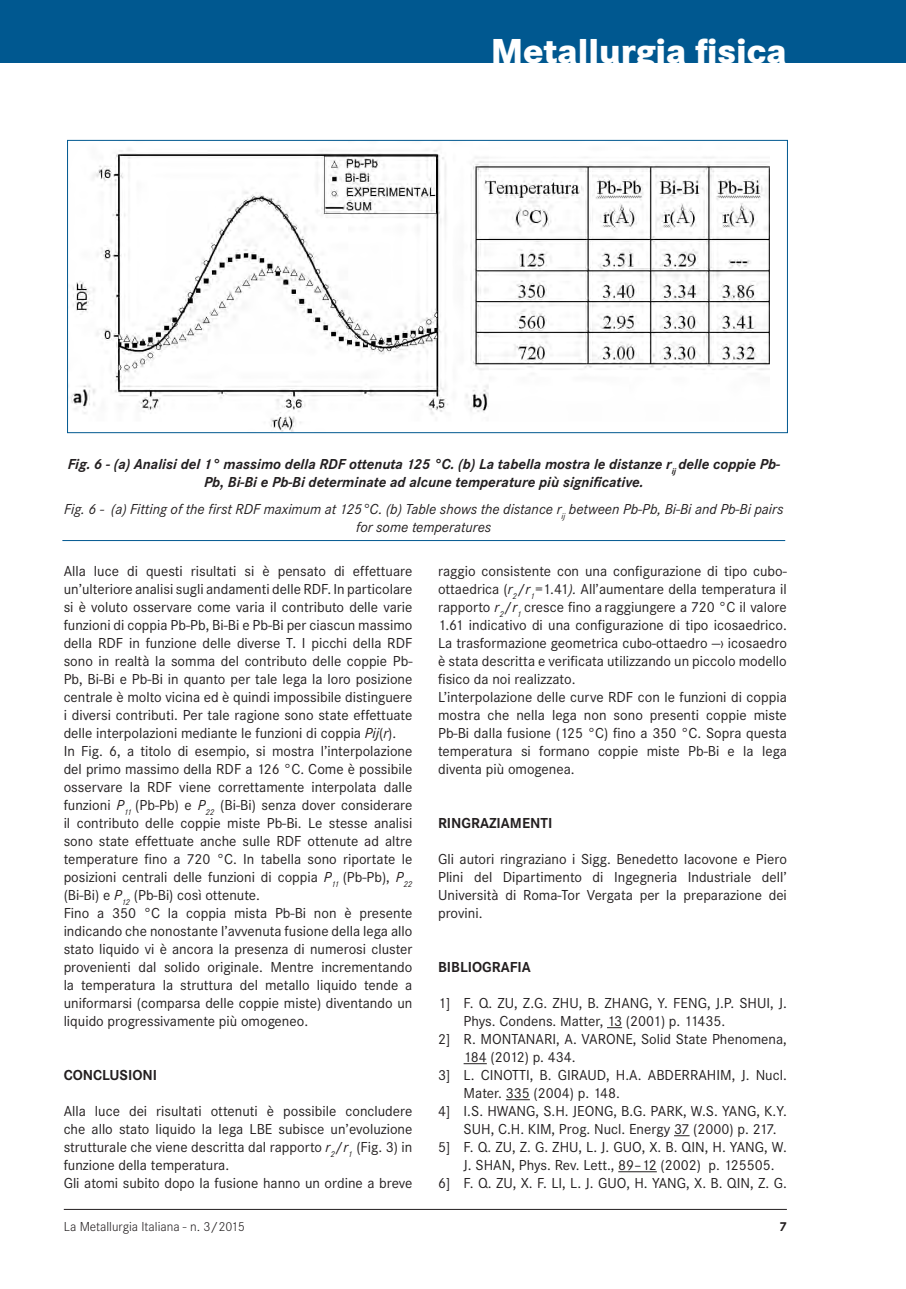
<style>
.page{position:relative;width:906px;height:1289px;background:#fff}
.page>*{position:absolute;margin:0;border:0;box-sizing:border-box;transform-origin:0 0}
.t1{font:800 36px "Corporate S";color:#fff}
.t2{font:15px/18px "Corporate S";color:#231f20}
.t3{font:italic 700 15px/18px "Corporate S";color:#231f20;text-align:center}
.t4{font:italic 15px/18px "Corporate S";color:#231f20;text-align:center}
.t5{font:700 15px "Corporate S";color:#231f20}
.t6{font:300 13.5px "Corporate S";color:#231f20}
.t7{font:700 13.5px "Corporate S";color:#231f20}
.s1{font-style:italic}
</style>
<div class="page">
<hr style="left:64px;top:1208px;width:723px;height:1px;background:#231f20">
<div style="left:0;top:0;width:906px;height:62px;background:#005890"></div>
<svg style="left:607px;top:1027px;width:15px;height:1px"></svg>
<svg style="left:463px;top:1063px;width:24px;height:1px"></svg>
<svg style="left:506px;top:1099px;width:24px;height:1px"></svg>
<svg style="left:674px;top:1135px;width:15px;height:1px"></svg>
<hr style="left:618px;top:1171px;width:39px;height:1px;background:#231f20">
<img style="left:70px;top:149px;width:700px;height:282px">
<hr style="left:62px;top:540px;width:723px;height:1px;background:#005890">
<h1 class="t1" style="left:491px;top:30px;width:298px">Metallurgia fisica</h1>
<p class="t3" style="left:68px;top:455px;width:713px">Fig. 6 - (a) Analisi del 1° massimo della RDF ottenuta 125 °C. (b) La tabella mostra le distanze r<sub>ij</sub> delle coppie Pb-<br>Pb, Bi-Bi e Pb-Bi determinate ad alcune temperature più significative.</p>
<p class="t4" style="left:64px;top:500px;width:721px">Fig. 6 - (a) Fitting of the first RDF maximum at 125°C. (b) Table shows the distance r<sub>ij</sub> between Pb-Pb, Bi-Bi and Pb-Bi pairs for some temperatures</p>
<p class="t2" style="left:64px;top:562px;width:350px">Alla luce di questi risultati si è pensato di effettuare un’ulteriore analisi sugli andamenti delle RDF. In particolare si è voluto osservare come varia il contributo delle varie funzioni di coppia Pb-Pb, Bi-Bi e Pb-Bi per ciascun massimo della RDF in funzione delle diverse T. I picchi della RDF sono in realtà la somma del contributo delle coppie Pb-Pb, Bi-Bi e Pb-Bi in quanto per tale lega la loro posizione centrale è molto vicina ed è quindi impossibile distinguere i diversi contributi. Per tale ragione sono state effettuate delle interpolazioni mediante le funzioni di coppia <span class="s1">Pij</span>(<span class="s1">r</span>).<br>In Fig. 6, a titolo di esempio, si mostra l’interpolazione del primo massimo della RDF a 126 °C. Come è possibile osservare la RDF viene correttamente interpolata dalle funzioni <span class="s1">P</span><sub>11</sub> (Pb-Pb) e <span class="s1">P</span><sub>22</sub> (Bi-Bi) senza dover considerare il contributo delle coppie miste Pb-Bi. Le stesse analisi sono state effettuate anche sulle RDF ottenute ad altre temperature fino a 720 °C. In tabella sono riportate le posizioni centrali delle funzioni di coppia <span class="s1">P</span><sub>11</sub> (Pb-Pb), <span class="s1">P</span><sub>22 </sub>(Bi-Bi) e <span class="s1">P</span><sub>12</sub> (Pb-Bi) così ottenute.<br>Fino a 350 °C la coppia mista Pb-Bi non è presente indicando che nonostante l’avvenuta fusione della lega allo stato liquido vi è ancora la presenza di numerosi cluster provenienti dal solido originale. Mentre incrementando la temperatura la struttura del metallo liquido tende a uniformarsi (comparsa delle coppie miste) diventando un liquido progressivamente più omogeneo.</p>
<p class="t5" style="left:64px;top:1066px;width:93px">CONCLUSIONI</p>
<p class="t2" style="left:64px;top:1102px;width:350px">Alla luce dei risultati ottenuti è possibile concludere che allo stato liquido la lega LBE subisce un’evoluzione strutturale che viene descritta dal rapporto <span class="s1">r</span><sub>2</sub>/<span class="s1">r</span><sub>1</sub> (Fig. 3) in funzione della temperatura.<br>Gli atomi subito dopo la fusione hanno un ordine a breve</p>
<p class="t2" style="left:438px;top:562px;width:350px">raggio consistente con una configurazione di tipo cubo&shy;ottaedrica (<span class="s1">r</span><sub>2</sub>/<span class="s1">r</span><sub>1</sub><span class="s1">=</span>1.41<span class="s1">).</span> All’aumentare della temperatura il rapporto <span class="s1">r</span><sub>2</sub>/<span class="s1">r</span><sub>1</sub> cresce fino a raggiungere a 720 °C il valore 1.61 indicativo di una configurazione di tipo icosaedrico.<br>La trasformazione geometrica cubo-ottaedro —› icosaedro è stata descritta e verificata utilizzando un piccolo modello fisico da noi realizzato.<br>L’interpolazione delle curve RDF con le funzioni di coppia mostra che nella lega non sono presenti coppie miste Pb-Bi dalla fusione (125 °C) fino a 350 °C. Sopra questa temperatura si formano coppie miste Pb-Bi e la lega diventa più omogenea.</p>
<p class="t5" style="left:438px;top:814px;width:74px">RINGRAZIAME</p>
<p class="t5" style="left:530px;top:814px;width:24px">NTI</p>
<p class="t2" style="left:438px;top:850px;width:350px;text-align:justify">Gli autori ringraziano i Sigg. Benedetto Iacovone e Piero Plini del Dipartimento di Ingegneria Industriale dell’ Università di Roma-Tor Vergata per la preparazione dei provini.</p>
<p class="t5" style="left:438px;top:958px;width:93px">BIBLIOGRAFIA</p>
<p class="t2" style="left:438px;top:994px;width:184px">1] F. Q. Zu, Z.G. Zhu, B. Zhang</p>
<p class="t2" style="left:649px;top:994px;width:139px">, Y. Feng, J.P. Shui, J.</p>
<p class="t2" style="left:463px;top:1012px;width:263px">Phys. Condens. Matter, 13 (2001) p. 11435.</p>
<p class="t2" style="left:438px;top:1030px;width:63px">2] R. Montanari</p>
<p class="t2" style="left:556px;top:1030px;width:38px">, A. Varone</p>
<p class="t2" style="left:633px;top:1030px;width:155px">, Solid State Phenomena,</p>
<p class="t2" style="left:438px;top:1048px;width:139px;text-indent:26px">184 (2012) p. 434.<br>3] L. Cinotti</p>
<p class="t2" style="left:530px;top:1066px;width:46px">, B. Giraud</p>
<p class="t2" style="left:606px;top:1066px;width:60px">, H.A. Abderrahim</p>
<p class="t2" style="left:731px;top:1066px;width:57px">, J. Nucl.</p>
<p class="t2" style="left:438px;top:1084px;width:183px;text-indent:25px">Mater. 335 (2004) p. 148.<br>4] I.S. Hwang, S.H. Jeong</p>
<p class="t2" style="left:613px;top:1102px;width:175px">, B.G. Park, W.S. Yang, K.Y.</p>
<p class="t2" style="left:463px;top:1120px;width:314px">Suh, C.H. Kim, Prog. Nucl. Energy 37 (2000) p. 217.</p>
<p class="t2" style="left:438px;top:1138px;width:350px">5] F. Q. Zu, Z. G. Zhu, L. J. Guo, X. B. Qin, H. Yang, W.</p>
<p class="t2" style="left:463px;top:1156px;width:30px">J. Shan</p>
<p class="t2" style="left:438px;top:1156px;width:350px;text-indent:73px">, Phys. Rev. Lett., 89–12 (2002) p. 125505.<br>6] F. Q. Zu, X. F. Li, L. J. Guo, H. Yang, X. B. Qin, Z. G.</p>
<p class="t6" style="left:64px;top:1218px;width:182px">La Metallurgia Italiana - n. 3/2015</p>
<p class="t7" style="left:779px;top:1218px;width:9px">7</p>
</div>
